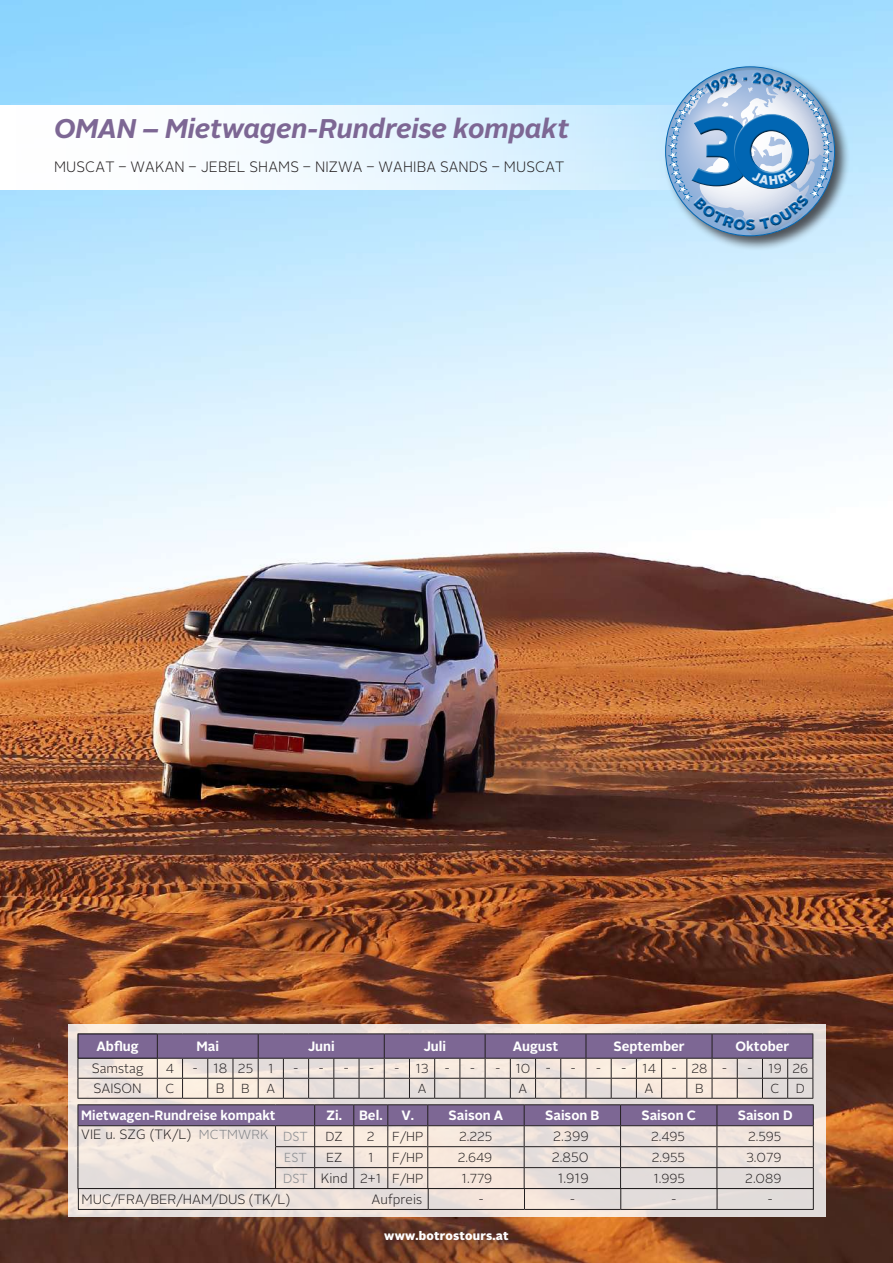
<style>
.page{position:relative;width:893px;height:1263px;background:#fff}
.page>*{position:absolute;margin:0;border:0;box-sizing:border-box;transform-origin:0 0}
.t1{font:italic 700 27px "Alright Sans";letter-spacing:-.005em;color:#7d6794}
.t2{font:300 15px "Alright Sans";letter-spacing:.01em;color:#231f20;scale:.95 1}
.t3{font:300 13.5px "Alright Sans";color:#231f20}
.t4{font:700 13.5px "Alright Sans";color:#fff}
.t5{font:700 13.5px "Alright Sans";color:#fff;scale:.95 1}
.t6{font:300 13.05px "Alright Sans";color:#231f20}
.t7{font:13.05px "Museo Sans 300";color:#939598}
.t8{font:900 12px "Alright Sans";letter-spacing:.02em;color:#fff}
.s1{font-size:13.5px}
.s2{font-size:13.05px}
.s3{font-size:13.05px;color:#808285}
.s4{font-family:"Museo Sans 300";font-weight:400;color:#939598}
</style>
<div class="page">
<img style="left:0;top:0;width:893px;height:1263px">
<svg style="left:68px;top:1025px;width:757px;height:192px;fill:#e6dedb"></svg>
<svg style="left:78px;top:1033px;width:735px;height:66px"></svg>
<div style="left:0;top:105px;width:677px;height:85px;background:linear-gradient(to right,#fff,#ccecff)"></div>
<hr style="left:78px;top:1104px;width:198px;height:1px;background:#231f20">
<hr style="left:276px;top:1104px;width:39px;height:1px;background:#231f20">
<hr style="left:315px;top:1104px;width:39px;height:1px;background:#231f20">
<hr style="left:354px;top:1104px;width:34px;height:1px;background:#231f20">
<hr style="left:388px;top:1104px;width:40px;height:1px;background:#231f20">
<hr style="left:428px;top:1104px;width:96px;height:1px;background:#231f20">
<hr style="left:524px;top:1104px;width:97px;height:1px;background:#231f20">
<hr style="left:621px;top:1104px;width:96px;height:1px;background:#231f20">
<hr style="left:717px;top:1104px;width:97px;height:1px;background:#231f20">
<hr style="left:78px;top:1209px;width:350px;height:1px;background:#231f20">
<hr style="left:428px;top:1209px;width:96px;height:1px;background:#231f20">
<hr style="left:524px;top:1209px;width:97px;height:1px;background:#231f20">
<hr style="left:621px;top:1209px;width:96px;height:1px;background:#231f20">
<hr style="left:717px;top:1209px;width:97px;height:1px;background:#231f20">
<svg style="left:78px;top:1105px;width:736px;height:104px"></svg>
<div style="left:663px;top:64px;width:187px;height:187px;background:#231f20;opacity:.75"></div>
<svg style="left:665px;top:54px;width:170px;height:188px"></svg>
<h1 class="t1" style="left:54px;top:110px;width:516px">OMAN – Mietwagen-Rundreise kompakt</h1>
<p class="t2" style="left:54px;top:157px;width:539px">MUSCAT – WAKAN – JEBEL SHAMS – NIZWA – WAHIBA SANDS – MUSCAT</p>
<p class="t4" style="left:97px;top:1037px;width:44px">Abflug</p>
<p class="t4" style="left:197px;top:1037px;width:24px">Mai</p>
<p class="t4" style="left:308px;top:1037px;width:28px">Juni</p>
<p class="t4" style="left:423px;top:1037px;width:24px">Juli</p>
<p class="t4" style="left:513px;top:1037px;width:47px">August</p>
<p class="t4" style="left:613px;top:1037px;width:73px">September</p>
<p class="t4" style="left:735px;top:1037px;width:55px">Oktober</p>
<p class="t3" style="left:92px;top:1059px;width:53px">Samstag</p>
<p class="t6" style="left:166px;top:1060px;width:10px">4</p>
<p class="t6" style="left:193px;top:1060px;width:82px">- <span class="s1">18</span>25 1</p>
<p class="t6" style="left:294px;top:1060px;width:31px">- -</p>
<p class="t3" style="left:344px;top:1059px;width:32px">- <span class="s2">-</span></p>
<p class="t6" style="left:394px;top:1060px;width:57px">-13-</p>
<p class="t6" style="left:470px;top:1060px;width:82px">- -10<span class="s1">-</span></p>
<p class="t6" style="left:571px;top:1060px;width:31px">- -</p>
<p class="t6" style="left:621px;top:1060px;width:107px">-14<span class="s1">-</span>28-</p>
<p class="t6" style="left:747px;top:1060px;width:62px">- 19 26</p>
<p class="t3" style="left:93px;top:1079px;width:50px">SAISON</p>
<p class="t6" style="left:165px;top:1080px;width:11px">C</p>
<p class="t3" style="left:216px;top:1079px;width:35px">B <span class="s2">B</span></p>
<p class="t6" style="left:266px;top:1080px;width:10px">A</p>
<p class="t6" style="left:418px;top:1080px;width:10px">A</p>
<p class="t6" style="left:519px;top:1080px;width:10px">A</p>
<p class="t3" style="left:644px;top:1079px;width:10px">A</p>
<p class="t6" style="left:695px;top:1080px;width:10px">B</p>
<p class="t6" style="left:770px;top:1080px;width:36px">C D</p>
<p class="t5" style="left:81px;top:1106px;width:206px">Mietwagen-Rundreise kompakt</p>
<p class="t4" style="left:326px;top:1106px;width:58px">Zi. Bel.</p>
<p class="t4" style="left:401px;top:1106px;width:14px">V.</p>
<p class="t4" style="left:449px;top:1106px;width:56px">Saison A</p>
<p class="t4" style="left:545px;top:1106px;width:56px">Saison B</p>
<p class="t4" style="left:641px;top:1106px;width:56px">Saison C</p>
<p class="t4" style="left:738px;top:1106px;width:56px">Saison D</p>
<p class="t3" style="left:81px;top:1125px;width:228px">VIE u. SZG (TK/L) <span class="s3">MCTMWRK</span> <sub>DST</sub></p>
<p class="t6" style="left:326px;top:1128px;width:19px">DZ</p>
<p class="t6" style="left:367px;top:1128px;width:9px">2</p>
<p class="t6" style="left:392px;top:1128px;width:33px">F/HP</p>
<p class="t6" style="left:459px;top:1128px;width:35px">2.225</p>
<p class="t3" style="left:553px;top:1127px;width:37px">2.399</p>
<p class="t6" style="left:651px;top:1128px;width:35px">2.495</p>
<p class="t6" style="left:748px;top:1128px;width:35px">2.595</p>
<p class="t7" style="left:284px;top:1150px;width:24px">EST</p>
<p class="t6" style="left:326px;top:1149px;width:18px">EZ</p>
<p class="t6" style="left:368px;top:1149px;width:7px">1</p>
<p class="t6" style="left:392px;top:1149px;width:33px">F/HP</p>
<p class="t6" style="left:458px;top:1149px;width:36px">2.649</p>
<p class="t3" style="left:552px;top:1148px;width:38px">2.850</p>
<p class="t6" style="left:652px;top:1149px;width:35px">2.955</p>
<p class="t6" style="left:746px;top:1149px;width:37px">3.079</p>
<p class="t6" style="left:283px;top:1170px;width:142px"><span class="s4">DST</span> <span class="s1">Kind</span> 2+1 F/HP</p>
<p class="t6" style="left:461px;top:1170px;width:32px">1.779</p>
<p class="t3" style="left:558px;top:1169px;width:32px">1.919</p>
<p class="t6" style="left:653px;top:1170px;width:33px">1.995</p>
<p class="t6" style="left:745px;top:1170px;width:38px">2.089</p>
<p class="t3" style="left:82px;top:1190px;width:210px">MUC/FRA/BER/HAM/DUS (TK/L)</p>
<p class="t3" style="left:372px;top:1190px;width:52px">Aufpreis</p>
<p class="t6" style="left:479px;top:1190px;width:6px">-</p>
<p class="t6" style="left:570px;top:1190px;width:6px">-</p>
<p class="t6" style="left:671px;top:1190px;width:6px">-</p>
<p class="t6" style="left:768px;top:1190px;width:6px">-</p>
<p class="t8" style="left:384px;top:1227px;width:126px">www.botrostours.at</p>
</div>
